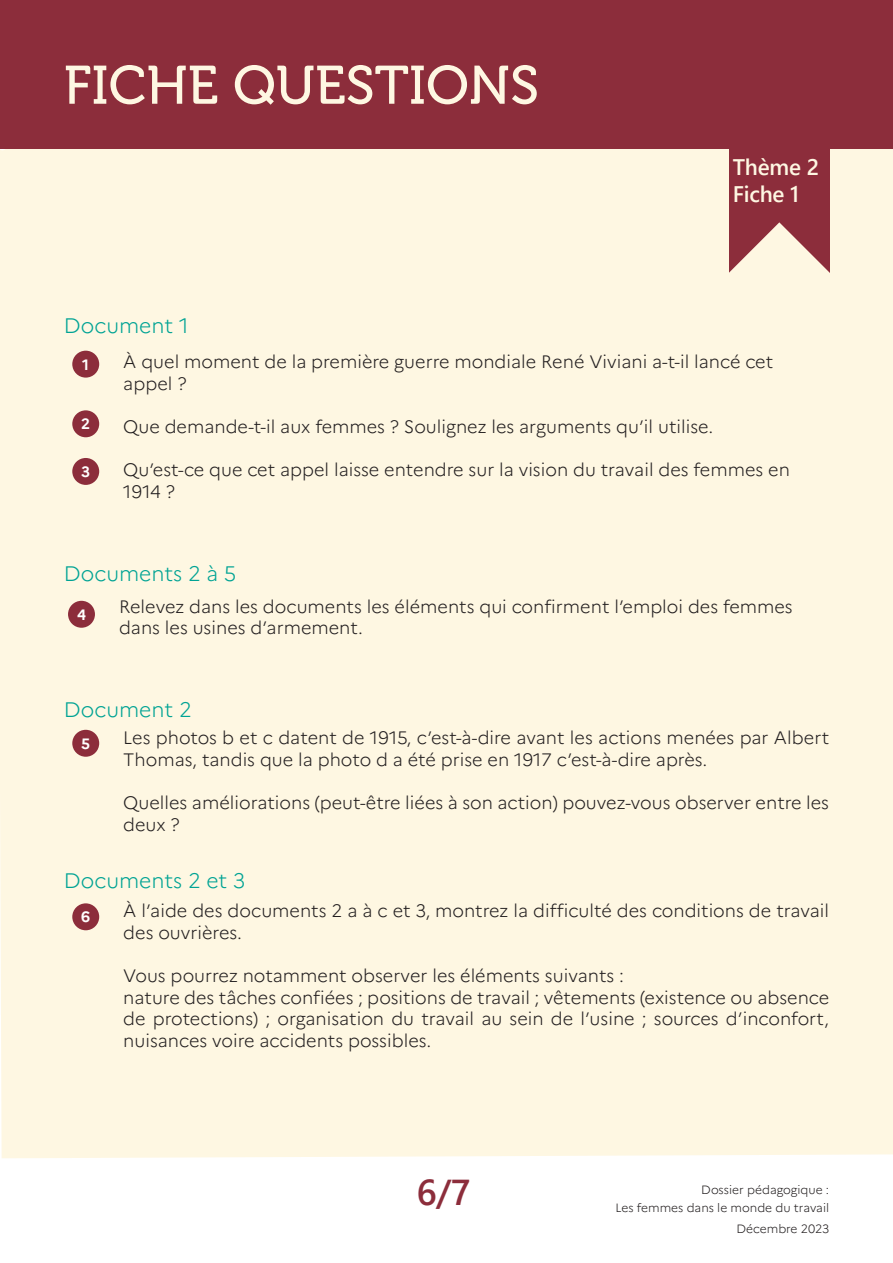
<style>
.page{position:relative;width:893px;height:1263px;background:#fff}
.page>*{position:absolute;margin:0;border:0;box-sizing:border-box;transform-origin:0 0}
.t1{font:54px "Museo 500";color:#fef7e2}
.t2{font:700 45px "Yu Gothic UI";letter-spacing:-.01em;color:#fff}
.t3{font:700 36px "Yu Gothic UI";color:#8c2d3b}
.t4{font:700 22.5px/27px "Yu Gothic UI";letter-spacing:-.01em;color:#fef7e2}
.t5{font:300 21px "Marianne";color:#00a394}
.t6{font:300 18px/21.6px "Marianne";color:#231f20}
.t7{font:700 15px "Marianne";color:#fff}
.t8{font:300 12px/18px "Marianne";color:#231f20;text-align:right}
</style>
<div class="page">
<div style="left:0;top:149px;width:893px;height:1009px;background:#fef7e2"></div>
<div style="left:0;top:0;width:893px;height:149px;background:#8c2d3b"></div>
<div style="left:729px;top:145px;width:100px;height:129px;background:#8c2d3b"></div>
<svg style="left:721px;top:222px;width:116px;height:115px"></svg>
<div style="left:72px;top:351px;width:27px;height:27px;background:#8c2d3b;border-radius:50%"></div>
<div style="left:72px;top:410px;width:27px;height:27px;background:#8c2d3b;border-radius:50%"></div>
<div style="left:72px;top:458px;width:27px;height:27px;background:#8c2d3b;border-radius:50%"></div>
<div style="left:68px;top:601px;width:27px;height:27px;background:#8c2d3b;border-radius:50%"></div>
<div style="left:72px;top:730px;width:27px;height:27px;background:#8c2d3b;border-radius:50%"></div>
<div style="left:72px;top:903px;width:27px;height:27px;background:#8c2d3b;border-radius:50%"></div>
<p class="t7" style="left:-3px;top:133px;width:11px">6</p>
<h1 class="t1" style="left:64px;top:56px;width:477px">FICHE QUESTIONS</h1>
<h2 class="t2" style="left:64px;top:75px;width:310px">Fiche questions</h2>
<p class="t5" style="left:64px;top:309px;width:126px">Document 1</p>
<p class="t4" style="left:733px;top:153px;width:88px">Thème 2<br>Fiche 1</p>
<p class="t7" style="left:82px;top:353px;width:8px">1</p>
<p class="t7" style="left:81px;top:412px;width:10px">2</p>
<p class="t7" style="left:81px;top:460px;width:10px">3</p>
<p class="t6" style="left:123px;top:350px;width:651px">À quel moment de la première guerre mondiale René Viviani a-t-il lancé cet appel ?</p>
<p class="t6" style="left:123px;top:414px;width:591px">Que demande-t-il aux femmes ? Soulignez les arguments qu’il utilise.</p>
<p class="t6" style="left:123px;top:458px;width:668px">Qu’est-ce que cet appel laisse entendre sur la vision du travail des femmes en<br>1914 ?</p>
<p class="t5" style="left:64px;top:557px;width:174px">Documents 2 à 5</p>
<p class="t7" style="left:77px;top:603px;width:10px">4</p>
<p class="t6" style="left:119px;top:594px;width:675px">Relevez dans les documents les éléments qui confirment l’emploi des femmes dans les usines d’armement.</p>
<p class="t5" style="left:64px;top:693px;width:129px">Document 2</p>
<p class="t7" style="left:81px;top:732px;width:10px">5</p>
<p class="t6" style="left:123px;top:726px;width:707px">Les photos b et c datent de 1915, c’est-à-dire avant les actions menées par Albert<br>Thomas, tandis que la photo d a été prise en 1917 c’est-à-dire après.</p>
<p class="t6" style="left:123px;top:790px;width:707px">Quelles améliorations (peut-être liées à son action) pouvez-vous observer entre les deux ?</p>
<p class="t5" style="left:64px;top:864px;width:183px">Documents 2 et 3</p>
<p class="t7" style="left:81px;top:905px;width:10px">6</p>
<p class="t6" style="left:123px;top:899px;width:707px">À l’aide des documents 2 a à c et 3, montrez la difficulté des conditions de travail des ouvrières.</p>
<p class="t6" style="left:123px;top:963px;width:502px">Vous pourrez notamment observer les éléments suivants :</p>
<p class="t6" style="left:123px;top:985px;width:707px;text-align:justify">nature des tâches confiées ; positions de travail ; vêtements (existence ou absence de protections) ; organisation du travail au sein de l’usine ; sources d’inconfort, nuisances voire accidents possibles.</p>
<h3 class="t3" style="left:417px;top:1171px;width:55px">6/7</h3>
<p class="t8" style="left:615px;top:1179px;width:215px">Dossier pédagogique :<br>Les femmes dans le monde du travail</p>
<p class="t8" style="left:736px;top:1219px;width:94px">Décembre 2023</p>
</div>
